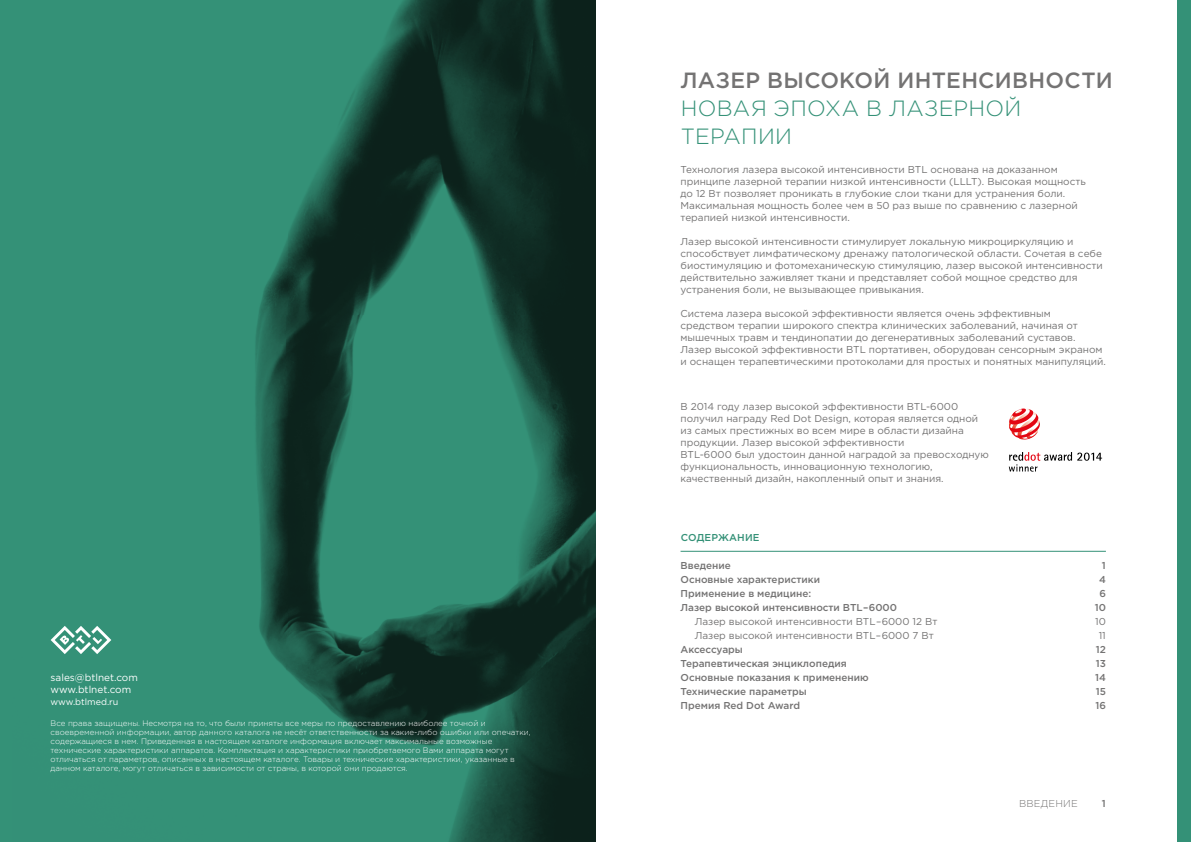
<style>
.page{position:relative;width:1191px;height:842px;background:#fff}
.page>*{position:absolute;margin:0;border:0;box-sizing:border-box;transform-origin:0 0}
.t1{font:300 22px/28px "Gotham Pro";letter-spacing:.01em;color:#349177}
.t2{font:500 22px "Gotham Pro";letter-spacing:.015em;color:#747373}
.t3{font:10px/12px "Gotham Pro";color:#747373}
.t4{font:500 10px "Gotham Pro";color:#747373}
.t5{font:10px/12px "Gotham Pro";color:#fff}
.t6{font:500 10px "Gotham Pro";letter-spacing:.02em;color:#349177}
.t7{font:300 10px "Gotham Pro";letter-spacing:.02em;color:#747373}
.t8{font:9px "Gotham Pro";color:#fff}
.t9{font:300 8px/9px "Gotham Pro";color:#fff}
</style>
<div class="page">
<hr style="left:680px;top:551px;width:426px;height:1px;background:#349177">
<svg style="left:1009px;top:408px;width:31px;height:31px"></svg>
<svg style="left:1008px;top:452px;width:94px;height:20px"></svg>
<div style="left:0;top:0;width:595px;height:842px;background:#349177"></div>
<img style="left:50px;top:0;width:545px;height:842px">
<svg style="left:51px;top:626px;width:60px;height:28px"></svg>
<div style="left:1176px;top:0;width:15px;height:842px;background:#349177"></div>
<p class="t5" style="left:51px;top:672px;width:89px">sales@btlnet.com www.btlnet.com</p>
<p class="t8" style="left:51px;top:697px;width:69px">www.btlmed.ru</p>
<p class="t9" style="left:51px;top:719px;width:481px">Все права защищены. Несмотря на то, что были приняты все меры по предоставлению наиболее точной и своевременной информации, автор данного каталога не несёт ответственности за какие-либо ошибки или опечатки, содержащиеся в нем. Приведенная в настоящем каталоге информация включает максимальные возможные технические характеристики аппаратов. Комплектация и характеристики приобретаемого Вами аппарата могут отличаться от параметров, описанных в настоящем каталоге. Товары и технические характеристики, указанные в данном каталоге, могут отличаться в зависимости от страны, в которой они продаются.</p>
<h1 class="t2" style="left:681px;top:68px;width:433px">ЛАЗЕР ВЫСОКОЙ ИНТЕНСИВНОСТИ</h1>
<h1 class="t1" style="left:681px;top:95px;width:342px">НОВАЯ ЭПОХА В ЛАЗЕРНОЙ<br>ТЕРАПИИ</h1>
<p class="t3" style="left:680px;top:163px;width:407px">Технология лазера высокой интенсивности BTL основана на доказанном принципе лазерной терапии низкой интенсивности (LLLT). Высокая мощность до 12 Вт позволяет проникать в глубокие слои ткани для устранения боли.<br>Максимальная мощность более чем в 50 раз выше по сравнению с лазерной терапией низкой интенсивности.</p>
<p class="t3" style="left:680px;top:235px;width:424px">Лазер высокой интенсивности стимулирует локальную микроциркуляцию и способствует лимфатическому дренажу патологической области. Сочетая в себе биостимуляцию и фотомеханическую стимуляцию, лазер высокой интенсивности действительно заживляет ткани и представляет собой мощное средство для устранения боли, не вызывающее привыкания.</p>
<p class="t3" style="left:680px;top:307px;width:427px">Система лазера высокой эффективности является очень эффективным средством терапии широкого спектра клинических заболеваний, начиная от мышечных травм и тендинопатии до дегенеративных заболеваний суставов.<br>Лазер высокой эффективности BTL портативен, оборудован сенсорным экраном и оснащен терапевтическими протоколами для простых и понятных манипуляций.</p>
<p class="t3" style="left:680px;top:400px;width:310px">В 2014 году лазер высокой эффективности BTL-6000 получил награду Red Dot Design, которая является одной из самых престижных во всем мире в области дизайна продукции. Лазер высокой эффективности<br>BTL-6000 был удостоин данной наградой за превосходную функциональность, инновационную технологию, качественный дизайн, накопленный опыт и знания.</p>
<p class="t6" style="left:680px;top:531px;width:80px">СОДЕРЖАНИЕ</p>
<p class="t4" style="left:680px;top:559px;width:52px">Введение</p>
<p class="t4" style="left:1102px;top:559px;width:5px">1</p>
<p class="t4" style="left:680px;top:573px;width:141px">Основные характеристики</p>
<p class="t4" style="left:1099px;top:573px;width:8px">4</p>
<p class="t4" style="left:680px;top:587px;width:132px">Применение в медицине:</p>
<p class="t4" style="left:1099px;top:587px;width:8px">6</p>
<p class="t4" style="left:680px;top:601px;width:218px">Лазер высокой интенсивности BTL – 6000</p>
<p class="t4" style="left:1094px;top:601px;width:13px">10</p>
<p class="t3" style="left:694px;top:615px;width:244px">Лазер высокой интенсивности BTL – 6000 12 Вт</p>
<p class="t3" style="left:1095px;top:615px;width:12px">10</p>
<p class="t3" style="left:694px;top:629px;width:240px">Лазер высокой интенсивности BTL – 6000 7 Вт</p>
<p class="t3" style="left:1098px;top:629px;width:9px">11</p>
<p class="t4" style="left:680px;top:643px;width:64px">Аксессуары</p>
<p class="t4" style="left:1095px;top:643px;width:12px">12</p>
<p class="t4" style="left:680px;top:657px;width:168px">Терапевтическая энциклопедия</p>
<p class="t4" style="left:1095px;top:657px;width:12px">13</p>
<p class="t4" style="left:680px;top:671px;width:190px">Основные показания к применению</p>
<p class="t4" style="left:1095px;top:671px;width:12px">14</p>
<p class="t4" style="left:680px;top:685px;width:128px">Технические параметры</p>
<p class="t4" style="left:1095px;top:685px;width:12px">15</p>
<p class="t4" style="left:680px;top:699px;width:121px">Премия Red Dot Award</p>
<p class="t4" style="left:1095px;top:699px;width:12px">16</p>
<p class="t7" style="left:1019px;top:798px;width:60px">ВВЕДЕНИЕ</p>
<p class="t4" style="left:1102px;top:797px;width:5px">1</p>
</div>
